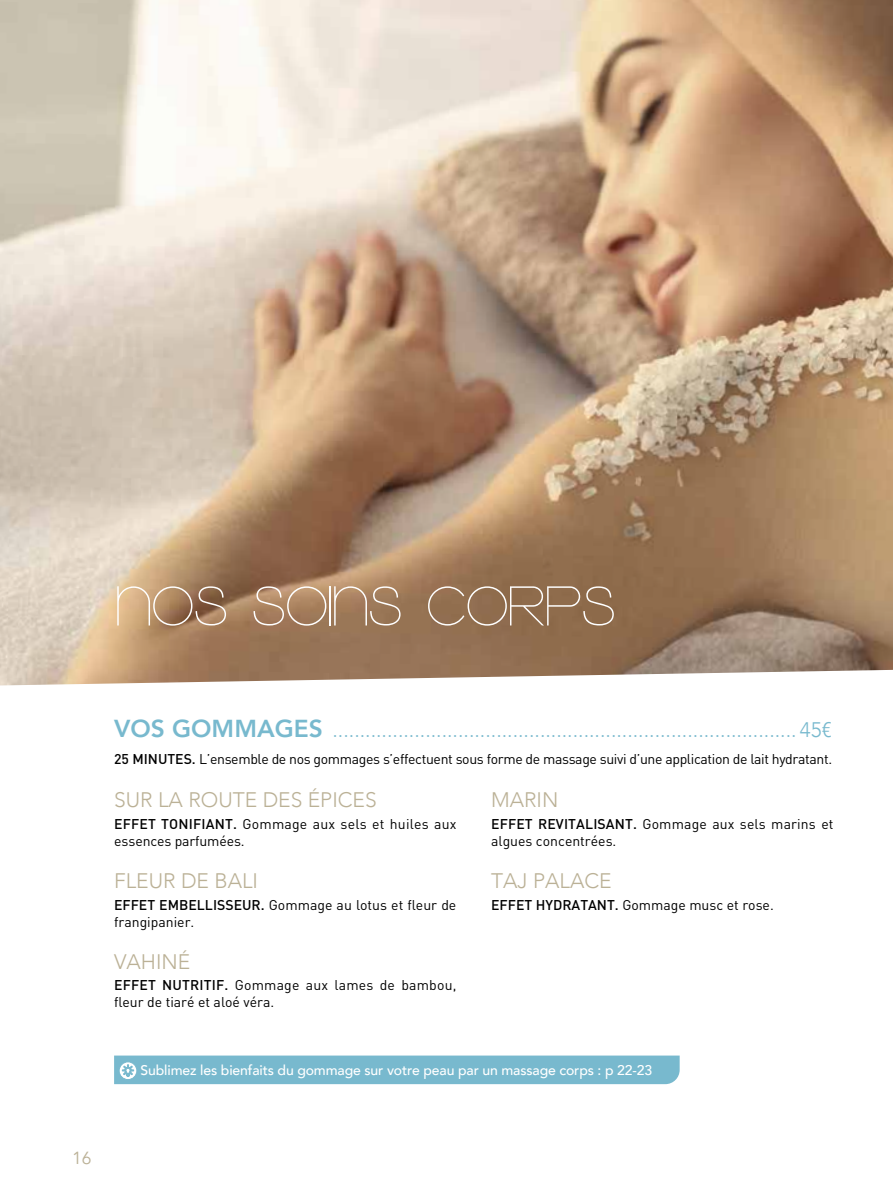
<style>
.page{position:relative;width:893px;height:1191px;background:#fff}
.page>*{position:absolute;margin:0;border:0;box-sizing:border-box;transform-origin:0 0}
.t1{font:73.5px "Kravitz";color:#fff}
.t2{font:300 21px "Avenir";color:#78b9ce}
.t3{font:300 21px "Avenir";color:#bbb196}
.t4{font:17.5px "Avenir";color:#bbb196}
.t5{font:14px/16.8px "DIN";color:#000}
.t6{font:14px "DIN";letter-spacing:-.025em;color:#000}
.t7{font:500 14px "Avenir";letter-spacing:-.01em;color:#fff}
.s1{font-weight:800;font-size:24.5px}
.s2{font-weight:500}
</style>
<div class="page">
<img style="left:0;top:0;width:893px;height:685px">
<div style="left:114px;top:1055px;width:566px;height:29px;background:#78b9ce"></div>
<h1 class="t1" style="left:114px;top:566px;width:501px">NOS SOINS CORPS</h1>
<h2 class="t2" style="left:114px;top:717px;width:719px"><span class="s1">VOS GOMMAGES</span> ..................................................................................... 45€</h2>
<p class="t6" style="left:114px;top:750px;width:719px"><span class="s2">25 MINUTES.</span> L’ensemble de nos gommages s’effectuent sous forme de massage suivi d’une application de lait hydratant.</p>
<h2 class="t3" style="left:114px;top:788px;width:264px">SUR LA ROUTE DES ÉPICES</h2>
<p class="t5" style="left:114px;top:815px;width:344px"><span class="s2">EFFET TONIFIANT.</span> Gommage aux sels et huiles aux essences parfumées.</p>
<h2 class="t3" style="left:114px;top:868px;width:145px">FLEUR DE BALI</h2>
<p class="t5" style="left:114px;top:896px;width:344px"><span class="s2">EFFET EMBELLISSEUR.</span> Gommage au lotus et fleur de frangipanier.</p>
<h2 class="t3" style="left:114px;top:949px;width:78px">VAHINÉ</h2>
<p class="t5" style="left:114px;top:976px;width:344px"><span class="s2">EFFET NUTRITIF.</span> Gommage aux lames de bambou, fleur de tiaré et aloé véra.</p>
<h2 class="t3" style="left:491px;top:788px;width:69px">MARIN</h2>
<p class="t5" style="left:491px;top:815px;width:344px"><span class="s2">EFFET REVITALISANT.</span> Gommage aux sels marins et algues concentrées.</p>
<h2 class="t3" style="left:491px;top:868px;width:122px">TAJ PALACE</h2>
<p class="t5" style="left:491px;top:896px;width:284px"><span class="s2">EFFET HYDRATANT.</span> Gommage musc et rose.</p>
<p class="t7" style="left:141px;top:1058px;width:513px">Sublimez les bienfaits du gommage sur votre peau par un massage corps : p 22-23</p>
<p class="t4" style="left:72px;top:1148px;width:21px">16</p>
</div>
